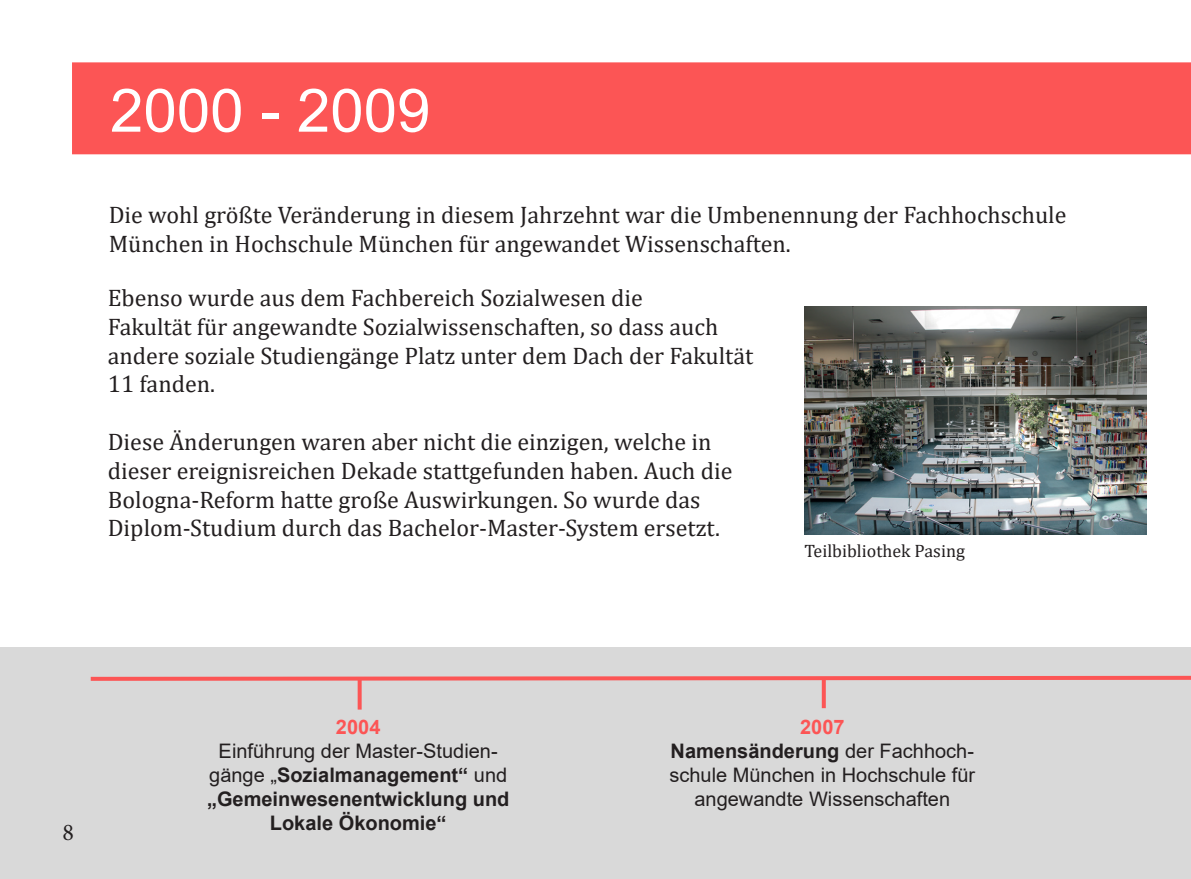
<style>
.page{position:relative;width:1191px;height:879px;background:#fff}
.page>*{position:absolute;margin:0;border:0;box-sizing:border-box;transform-origin:0 0}
.t1{font:60px "Arial";color:#fff}
.t2{font:24px/28.8px "Cambria";color:#231f20}
.t3{font:24px "Minion Pro";color:#231f20}
.t4{font:700 20px/24px "Arial";color:#231f20;text-align:center}
.t5{font:20px/24px "Arial";color:#231f20;text-align:center}
.t6{font:700 20px "Arial";color:#fc5555}
.t7{font:18px "Cambria";color:#231f20}
.s1{font-weight:400}
.s2{font-weight:700;color:#fc5555}
.s3{font-weight:700}
</style>
<div class="page">
<div style="left:72px;top:62px;width:1119px;height:93px;background:#fc5555"></div>
<div style="left:0;top:647px;width:1191px;height:232px;background:#d9d9d9"></div>
<svg style="left:90px;top:675px;width:1101px;height:8px"></svg>
<svg style="left:358px;top:679px;width:4px;height:30px"></svg>
<svg style="left:821px;top:677px;width:4px;height:31px"></svg>
<img style="left:804px;top:306px;width:342px;height:228px">
<h1 class="t1" style="left:110px;top:69px;width:322px">2000 - 2009</h1>
<p class="t2" style="left:109px;top:201px;width:959px">Die wohl größte Veränderung in diesem Jahrzehnt war die Umbenennung der Fachhochschule<br>München in Hochschule München für angewandet Wissenschaften.</p>
<p class="t2" style="left:108px;top:283px;width:647px">Ebenso wurde aus dem Fachbereich Sozialwesen die<br>Fakultät für angewandte Sozialwissenschaften, so dass auch andere soziale Studiengänge Platz unter dem Dach der Fakultät 11 fanden.</p>
<p class="t2" style="left:108px;top:427px;width:626px">Diese Änderungen waren aber nicht die einzigen, welche in dieser ereignisreichen Dekade stattgefunden haben. Auch die Bologna-Reform hatte große Auswirkungen. So wurde das Diplom-Studium durch das Bachelor-Master-System ersetzt.</p>
<p class="t7" style="left:804px;top:540px;width:162px">Teilbibliothek Pasing</p>
<p class="t3" style="left:62px;top:816px;width:13px">8</p>
<p class="t6" style="left:336px;top:713px;width:46px">2004</p>
<p class="t4" style="left:207px;top:739px;width:304px"><span class="s1">Einführung der Master-Studien&shy;gänge „</span>Sozialmanagement“ <span class="s1">und </span>„Gemeinwesenentwicklung und<br>Lokale Ökonomie“</p>
<p class="t5" style="left:669px;top:715px;width:307px"><span class="s2">2007<br></span><span class="s3">Namensänderung</span> der Fachhoch&shy;schule München in Hochschule für angewandte Wissenschaften</p>
</div>
